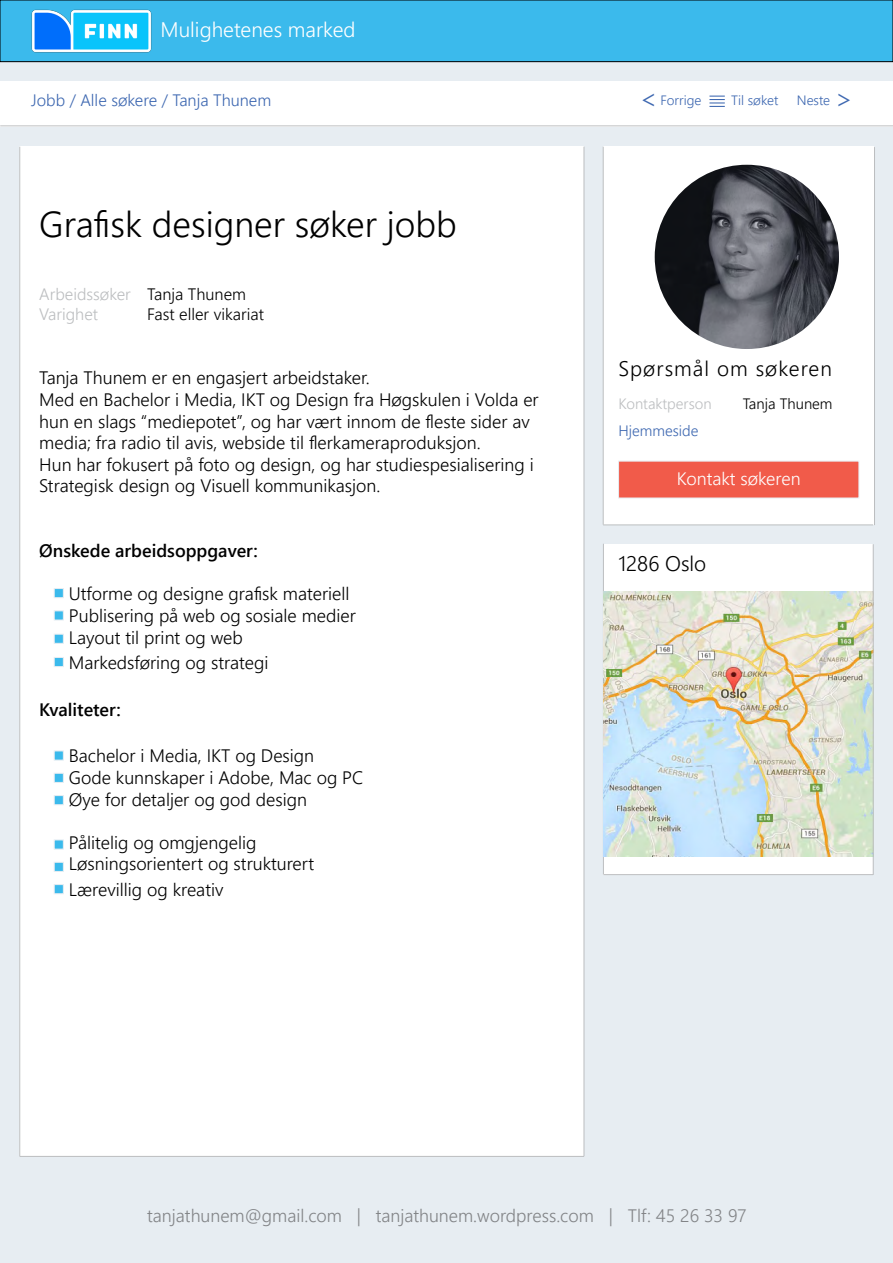
<style>
.page{position:relative;width:893px;height:1263px;background:#fff}
.page>*{position:absolute;margin:0;border:0;box-sizing:border-box;transform-origin:0 0}
.t1{font:300 36px "Segoe UI";color:#000}
.t2{font:300 21px "Segoe UI";color:#fff}
.t3{font:300 21px "Segoe UI";letter-spacing:.05em;color:#000}
.t4{font:300 21px "Segoe UI";color:#000}
.t5{font:300 18px/21.6px "Segoe UI";color:#000}
.t6{font:300 18px "Segoe UI";color:#828487}
.t7{font:600 18px "Segoe UI";color:#000}
.t8{font:300 18px "Segoe UI";color:#fff}
.t9{font:300 16.5px/19.8px "Segoe UI";color:#bcbec0}
.t10{font:300 16.5px "Segoe UI";color:#3e68b1}
.t11{font:300 16.5px "Segoe UI";color:#000}
.t12{font:300 15px "Segoe UI";color:#bcbec0}
.t13{font:300 15px "Segoe UI";color:#000}
.t14{font:300 15px "Segoe UI";color:#3e68b1}
.t15{font:300 13.5px "Segoe UI";color:#3e68b1}
.s1{font-size:27px}
.s2{color:#000}
</style>
<div class="page">
<div style="left:0;top:62px;width:893px;height:1201px;background:#e7edf2"></div>
<div style="left:603px;top:147px;width:270px;height:378px;background:#fff"></div>
<hr style="left:603px;top:525px;width:270px;height:1px;background:#bcbec0">
<hr style="left:603px;top:147px;width:1px;height:378px;background:#bcbec0">
<img style="left:655px;top:165px;width:184px;height:184px;border-radius:92px">
<div style="left:618px;top:461px;width:241px;height:37px;background:#f15b4a;border:1px solid #e7edf2"></div>
<hr style="left:874px;top:147px;width:1px;height:378px;background:#bcbec0">
<div style="left:603px;top:544px;width:270px;height:330px;background:#fff"></div>
<hr style="left:603px;top:874px;width:270px;height:1px;background:#bcbec0">
<hr style="left:603px;top:544px;width:1px;height:330px;background:#bcbec0">
<img style="left:603px;top:591px;width:270px;height:265px">
<hr style="left:873px;top:544px;width:1px;height:331px;background:#bcbec0">
<div style="left:20px;top:147px;width:564px;height:1009px;background:#fff"></div>
<hr style="left:584px;top:147px;width:1px;height:1009px;background:#bcbec0">
<div style="left:54px;top:751px;width:10px;height:9px;background:#3bbaec;border:1px solid #e7edf2"></div>
<div style="left:54px;top:773px;width:10px;height:10px;background:#3bbaec;border:1px solid #e7edf2"></div>
<div style="left:54px;top:795px;width:10px;height:10px;background:#3bbaec;border:1px solid #e7edf2"></div>
<div style="left:54px;top:840px;width:10px;height:9px;background:#3bbaec;border:1px solid #e7edf2"></div>
<div style="left:54px;top:862px;width:10px;height:10px;background:#3bbaec;border:1px solid #e7edf2"></div>
<div style="left:54px;top:884px;width:10px;height:10px;background:#3bbaec;border:1px solid #e7edf2"></div>
<hr style="left:20px;top:1156px;width:564px;height:1px;background:#bcbec0">
<hr style="left:19px;top:147px;width:1px;height:1009px;background:#bcbec0">
<div style="left:54px;top:588px;width:10px;height:10px;background:#3bbaec;border:1px solid #e7edf2"></div>
<div style="left:54px;top:611px;width:10px;height:9px;background:#3bbaec;border:1px solid #e7edf2"></div>
<div style="left:54px;top:634px;width:10px;height:9px;background:#3bbaec;border:1px solid #e7edf2"></div>
<div style="left:54px;top:657px;width:10px;height:10px;background:#3bbaec;border:1px solid #e7edf2"></div>
<div style="left:0;top:0;width:893px;height:62px;background:#3bbaec"></div>
<div style="left:0;top:0;width:893px;height:62px;border:1px solid #000"></div>
<img style="left:31px;top:9px;width:121px;height:43px">
<div style="left:0;top:81px;width:893px;height:45px;background:#fff"></div>
<hr style="left:0;top:126px;width:893px;height:1px;background:#bcbec0">
<svg style="left:709px;top:96px;width:16px;height:11px"></svg>
<p class="t2" style="left:161px;top:12px;width:197px">Mulighetenes marked</p>
<p class="t10" style="left:31px;top:86px;width:242px">Jobb / Alle søkere / Tanja Thunem</p>
<p class="t15" style="left:640px;top:89px;width:63px"><span class="s1">&lt;</span> Forrige</p>
<p class="t15" style="left:731px;top:89px;width:49px">Til søket</p>
<p class="t15" style="left:797px;top:89px;width:58px">Neste <span class="s1">&gt;</span></p>
<h1 class="t1" style="left:39px;top:195px;width:419px">Grafisk designer søker jobb</h1>
<p class="t9" style="left:39px;top:284px;width:208px">Arbeidssøker <span class="s2">Tanja Thunem<br></span>Varighet</p>
<p class="t11" style="left:147px;top:300px;width:118px">Fast eller vikariat</p>
<p class="t5" style="left:39px;top:367px;width:501px">Tanja Thunem er en engasjert arbeidstaker.<br>Med en Bachelor i Media, IKT og Design fra Høgskulen i Volda er hun en slags “mediepotet”, og har vært innom de fleste sider av media; fra radio til avis, webside til flerkameraproduksjon.<br>Hun har fokusert på foto og design, og har studiespesialisering i Strategisk design og Visuell kommunikasjon.</p>
<p class="t7" style="left:39px;top:536px;width:220px">Ønskede arbeidsoppgaver:</p>
<p class="t5" style="left:69px;top:583px;width:289px">Utforme og designe grafisk materiell<br>Publisering på web og sosiale medier<br>Layout til print og web</p>
<p class="t5" style="left:69px;top:651px;width:201px">Markedsføring og strategi</p>
<p class="t7" style="left:39px;top:695px;width:83px">Kvaliteter:</p>
<p class="t5" style="left:69px;top:745px;width:296px">Bachelor i Media, IKT og Design<br>Gode kunnskaper i Adobe, Mac og PC<br>Øye for detaljer og god design</p>
<p class="t5" style="left:69px;top:831px;width:247px">Pålitelig og omgjengelig<br>Løsningsorientert og strukturert</p>
<p class="t5" style="left:69px;top:878px;width:156px">Lærevillig og kreativ</p>
<p class="t3" style="left:618px;top:352px;width:215px">Spørsmål om søkeren</p>
<p class="t12" style="left:618px;top:392px;width:95px">Kontaktperson</p>
<p class="t13" style="left:743px;top:392px;width:91px">Tanja Thunem</p>
<p class="t14" style="left:618px;top:419px;width:82px">Hjemmeside</p>
<p class="t8" style="left:677px;top:464px;width:125px">Kontakt søkeren</p>
<p class="t4" style="left:618px;top:547px;width:89px">1286 Oslo</p>
<p class="t6" style="left:147px;top:1201px;width:601px">tanjathunem@gmail.com | tanjathunem.wordpress.com | Tlf: 45 26 33 97</p>
</div>
